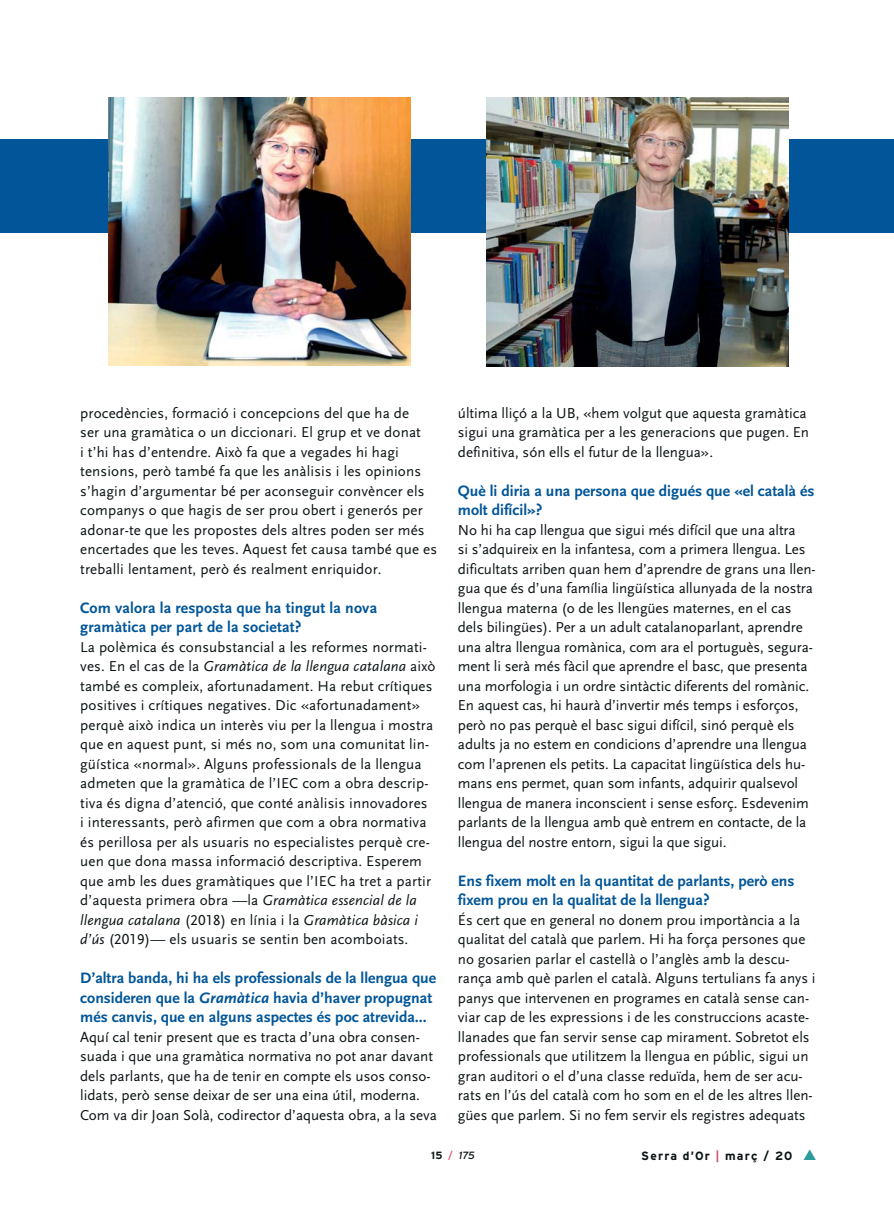
<style>
.page{position:relative;width:894px;height:1212px;background:#fff}
.page>*{position:absolute;margin:0;border:0;box-sizing:border-box;transform-origin:0 0}
.t1{font:15.75px/19.5px "Scala Sans Bold LF";color:#015598}
.t2{font:15px/19.5px "Scala Sans Regular LF";color:#0c1314}
.t3{font:15px "Scala Sans Regular LF Italic";letter-spacing:.01em;color:#0c1314}
.t4{font:700 12px "Interstate";letter-spacing:.1em;color:#0c1314}
.t5{font:italic 10.5px "Interstate";color:#0c1314}
.s1{font-family:"Scala Sans Regular LF"}
.s2{font-family:"Scala Sans Regular LF Italic"}
.s3{font-family:"Scala Sans Bold LF Italic"}
.s4{font-weight:700;font-style:normal}
.s5{font-style:normal;color:#d24d67}
.s6{color:#d24d67}
</style>
<div class="page">
<div style="left:0;top:140px;width:893px;height:93px;background:#015598"></div>
<img style="left:108px;top:97px;width:302px;height:269px">
<img style="left:486px;top:97px;width:302px;height:269px">
<p class="t2" style="left:80px;top:404px;width:358px">procedències, formació i concepcions del que ha de<br>ser una gramàtica o un diccionari. El grup et ve donat<br>i t’hi has d’entendre. Això fa que a vegades hi hagi tensions, però també fa que les anàlisis i les opinions s’hagin d’argumentar bé per aconseguir convèncer els companys o que hagis de ser prou obert i generós per adonar-te que les propostes dels altres poden ser més encertades que les teves. Aquest fet causa també que es treballi lentament, però és realment enriquidor.</p>
<p class="t1" style="left:80px;top:599px;width:298px">Com valora la resposta que ha tingut la nova gramàtica per part de la societat?</p>
<p class="t2" style="left:80px;top:638px;width:348px">La polèmica és consubstancial a les reformes normati-</p>
<p class="t3" style="left:80px;top:660px;width:357px"><span class="s1">ves. En el cas de la</span> Gramàtica de la llengua catalana <span class="s1">això</span></p>
<p class="t2" style="left:80px;top:677px;width:354px">també es compleix, afortunadament. Ha rebut crítiques positives i crítiques negatives. Dic «afortunadament» perquè això indica un interès viu per la llengua i mostra que en aquest punt, si més no, som una comunitat lin&shy;güística «normal». Alguns professionals de la llengua admeten que la gramàtica de l’IEC com a obra descrip&shy;tiva és digna d’atenció, que conté anàlisis innovadores i interessants, però afirmen que com a obra normativa és perillosa per als usuaris no especialistes perquè cre&shy;uen que dona massa informació descriptiva. Esperem que amb les dues gramàtiques que l’IEC ha tret a partir d’aquesta primera obra —la <span class="s2">Gramàtica essencial de la</span></p>
<p class="t3" style="left:80px;top:914px;width:339px">llengua catalana <span class="s1">(2018) en línia i la</span> Gramàtica bàsica i</p>
<p class="t2" style="left:80px;top:931px;width:329px"><span class="s2">d’ús</span> (2019)— els usuaris se sentin ben acomboiats.</p>
<p class="t1" style="left:80px;top:970px;width:357px">D’altra banda, hi ha els professionals de la llengua que consideren que la <span class="s3">Gramàtica</span> havia d’haver propugnat més canvis, que en alguns aspectes és poc atrevida...</p>
<p class="t2" style="left:80px;top:1028px;width:358px">Aquí cal tenir present que es tracta d’una obra consen&shy;suada i que una gramàtica normativa no pot anar davant dels parlants, que ha de tenir en compte els usos conso&shy;lidats, però sense deixar de ser una eina útil, moderna.<br>Com va dir Joan Solà, codirector d’aquesta obra, a la seva</p>
<p class="t2" style="left:457px;top:404px;width:352px">última lliçó a la UB, «hem volgut que aquesta gramàtica sigui una gramàtica per a les generacions que pugen. En definitiva, són ells el futur de la llengua».</p>
<p class="t1" style="left:458px;top:482px;width:358px">Què li diria a una persona que digués que «el català és molt difícil»?</p>
<p class="t2" style="left:458px;top:521px;width:359px">No hi ha cap llengua que sigui més difícil que una altra<br>si s’adquireix en la infantesa, com a primera llengua. Les dificultats arriben quan hem d’aprendre de grans una llen&shy;gua que és d’una família lingüística allunyada de la nostra llengua materna (o de les llengües maternes, en el cas dels bilingües). Per a un adult catalanoparlant, aprendre una altra llengua romànica, com ara el portuguès, segura&shy;ment li serà més fàcil que aprendre el basc, que presenta una morfologia i un ordre sintàctic diferents del romànic.<br>En aquest cas, hi haurà d’invertir més temps i esforços, però no pas perquè el basc sigui difícil, sinó perquè els adults ja no estem en condicions d’aprendre una llengua com l’aprenen els petits. La capacitat lingüística dels hu&shy;mans ens permet, quan som infants, adquirir qualsevol llengua de manera inconscient i sense esforç. Esdevenim parlants de la llengua amb què entrem en contacte, de la llengua del nostre entorn, sigui la que sigui.</p>
<p class="t1" style="left:458px;top:872px;width:338px">Ens fixem molt en la quantitat de parlants, però ens fixem prou en la qualitat de la llengua?</p>
<p class="t2" style="left:458px;top:911px;width:359px">És cert que en general no donem prou importància a la qualitat del català que parlem. Hi ha força persones que no gosarien parlar el castellà o l’anglès amb la descu&shy;rança amb què parlen el català. Alguns tertulians fa anys i panys que intervenen en programes en català sense can&shy;viar cap de les expressions i de les construccions acaste&shy;llanades que fan servir sense cap mirament. Sobretot els professionals que utilitzem la llengua en públic, sigui un gran auditori o el d’una classe reduïda, hem de ser acu&shy;rats en l’ús del català com ho som en el de les altres llen&shy;gües que parlem. Si no fem servir els registres adequats</p>
<p class="t5" style="left:431px;top:1150px;width:45px"><span class="s4">15</span> <span class="s5">/</span> 175</p>
<p class="t4" style="left:641px;top:1151px;width:153px">Serra d’Or <span class="s6">|</span> març / 20</p>
</div>
